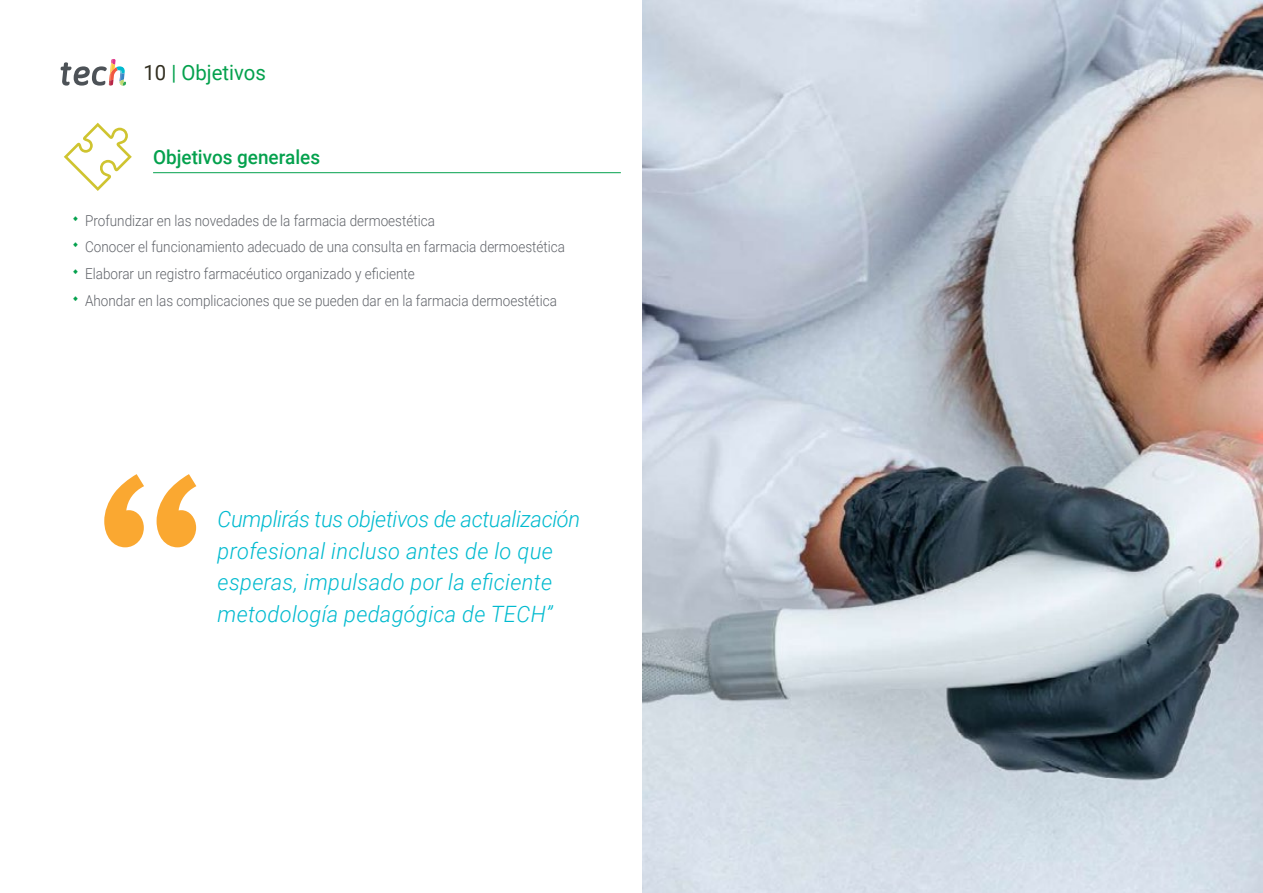
<style>
.page{position:relative;width:1263px;height:893px;background:#fff}
.page>*{position:absolute;margin:0;border:0;box-sizing:border-box;transform-origin:0 0}
.t1{font:italic 300 22.5px/31.5px "Roboto";letter-spacing:.015em;color:#00bacf}
.t2{font:21px "Roboto";color:#04a14d}
.t3{font:500 19.5px "Roboto";color:#04a14d}
.t4{font:300 15px/26.7px "Roboto";color:#61646a;scale:.9 1}
.s1{color:#312e20}
</style>
<div class="page">
<img style="left:642px;top:0;width:621px;height:893px">
<svg style="left:61px;top:59px;width:65px;height:27px"></svg>
<svg style="left:104px;top:474px;width:92px;height:73px"></svg>
<hr style="left:153px;top:172px;width:468px;height:1px;background:#04a14d">
<svg style="left:64px;top:123px;width:68px;height:68px"></svg>
<h2 class="t2" style="left:144px;top:57px;width:124px"><span class="s1">10</span> | Objetivos</h2>
<h3 class="t3" style="left:153px;top:144px;width:169px">Objetivos generales</h3>
<p class="t4" style="left:85px;top:206px;width:535px">Profundizar en las novedades de la farmacia dermoestética<br>Conocer el funcionamiento adecuado de una consulta en farmacia dermoestética Elaborar un registro farmacéutico organizado y eficiente<br>Ahondar en las complicaciones que se pueden dar en la farmacia dermoestética</p>
<h1 class="t1" style="left:218px;top:503px;width:364px">Cumplirás tus objetivos de actualización profesional incluso antes de lo que esperas, impulsado por la eficiente metodología pedagógica de TECH”</h1>
</div>
